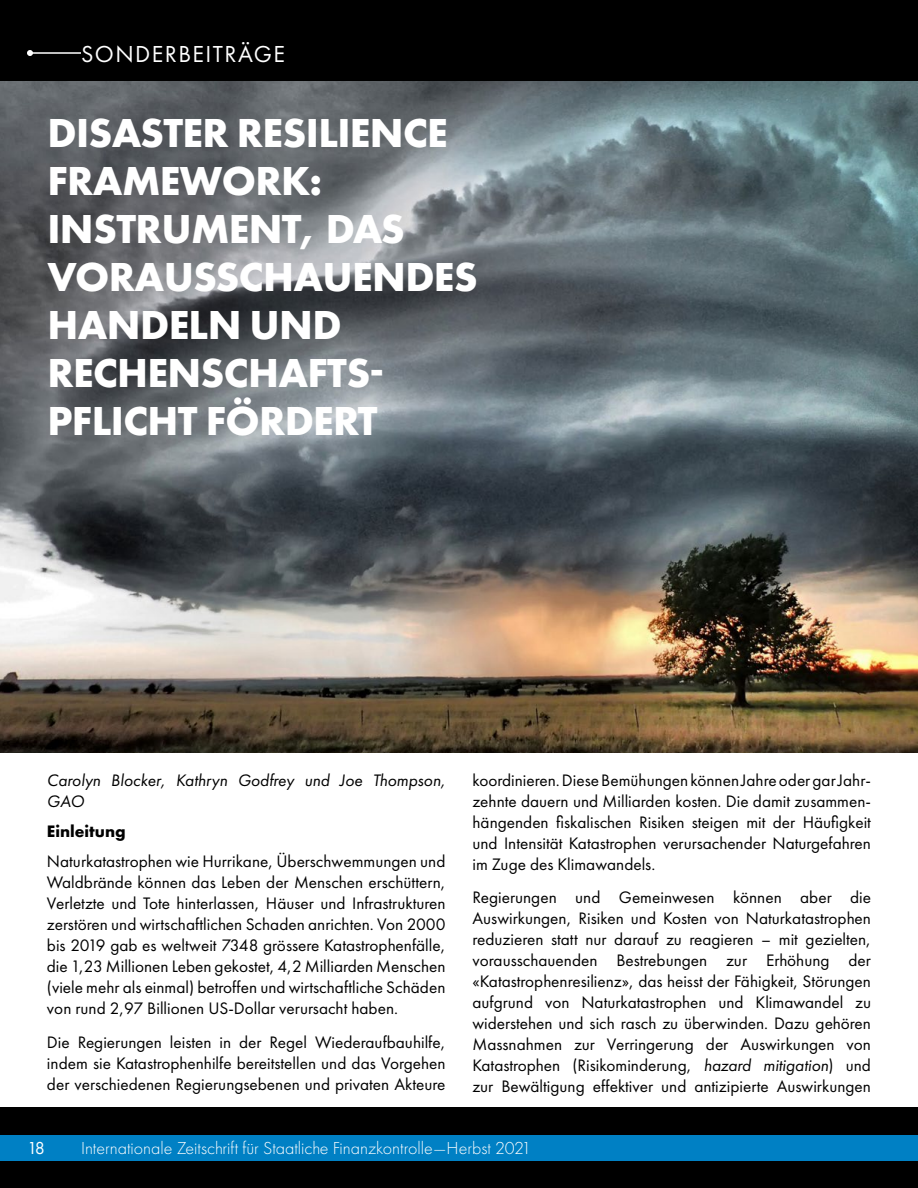
<style>
.page{position:relative;width:918px;height:1188px;background:#fff}
.page>*{position:absolute;margin:0;border:0;box-sizing:border-box;transform-origin:0 0}
.t1{font:700 42px/48px "Futura PT";letter-spacing:-.015em;color:#fff}
.Header_Kern_links_16{font:24px "Futura PT";letter-spacing:.06em;color:#fff}
.t2{font:300 18px "Futura PT";color:#fff}
.t3{font:18px "Futura PT";color:#fff}
.FT_Fließtext_WEIT_DS{font:17.25px/21px "Futura PT";color:#000;text-align:justify}
.Autorenhinweis{font:italic 17.25px/21px "Futura PT";color:#000}
.FT_Fließtext_WEIT_DS-2{font:700 17.25px "Futura PT";color:#000}
.s1{font-style:italic}
</style>
<div class="page">
<div style="left:0;top:1107px;width:918px;height:81px;background:#000"></div>
<div style="left:0;top:1135px;width:918px;height:26px;background:#0080c4"></div>
<div style="left:0;top:0;width:918px;height:81px;background:#000"></div>
<hr style="left:30px;top:52px;width:51px;height:2px;background:#fff">
<svg style="left:27px;top:50px;width:6px;height:6px"></svg>
<img style="left:0;top:81px;width:918px;height:671px">
<p class="Header_Kern_links_16" style="left:81px;top:40px;width:206px">SONDERBEITRÄGE</p>
<p class="t1" style="left:47px;top:108px;width:432px">DISASTER RESILIENCE<br>FRAMEWORK:<br>INSTRUMENT, DAS<br>VORAUSSCHAUENDES<br>HANDELN UND<br>RECHENSCHAFTS-<br>PFLICHT FÖRDERT</p>
<p class="Autorenhinweis" style="left:47px;top:769px;width:400px">Carolyn Blocker, Kathryn Godfrey und Joe Thompson,<br>GAO</p>
<p class="FT_Fließtext_WEIT_DS-2" style="left:47px;top:820px;width:80px">Einleitung</p>
<p class="FT_Fließtext_WEIT_DS" style="left:47px;top:851px;width:400px">Naturkatastrophen wie Hurrikane, Überschwemmungen und Waldbrände können das Leben der Menschen erschüttern, Verletzte und Tote hinterlassen, Häuser und Infrastrukturen zerstören und wirtschaftlichen Schaden anrichten. Von 2000 bis 2019 gab es weltweit 7348 grössere Katastrophenfälle, die 1,23 Millionen Leben gekostet, 4,2 Milliarden Menschen (viele mehr als einmal) betroffen und wirtschaftliche Schäden von rund 2,97 Billionen US-Dollar verursacht haben.</p>
<p class="FT_Fließtext_WEIT_DS" style="left:47px;top:1032px;width:400px">Die Regierungen leisten in der Regel Wiederaufbauhilfe, indem sie Katastrophenhilfe bereitstellen und das Vorgehen der verschiedenen Regierungsebenen und privaten Akteure</p>
<p class="FT_Fließtext_WEIT_DS" style="left:472px;top:769px;width:400px">koordinieren. Diese Bemühungen können Jahre oder gar Jahr&shy;zehnte dauern und Milliarden kosten. Die damit zusammen&shy;hängenden fiskalischen Risiken steigen mit der Häufigkeit und Intensität Katastrophen verursachender Naturgefahren im Zuge des Klimawandels.</p>
<p class="FT_Fließtext_WEIT_DS" style="left:472px;top:887px;width:400px">Regierungen und Gemeinwesen können aber die Auswirkungen, Risiken und Kosten von Naturkatastrophen reduzieren statt nur darauf zu reagieren – mit gezielten, vorausschauenden Bestrebungen zur Erhöhung der «Katastrophenresilienz», das heisst der Fähigkeit, Störungen aufgrund von Naturkatastrophen und Klimawandel zu widerstehen und sich rasch zu überwinden. Dazu gehören Massnahmen zur Verringerung der Auswirkungen von Katastrophen (Risikominderung, <span class="s1">hazard mitigation</span>) und zur Bewältigung effektiver und antizipierte Auswirkungen</p>
<p class="t3" style="left:27px;top:1138px;width:20px">18</p>
<p class="t2" style="left:81px;top:1138px;width:452px">Internationale Zeitschrift für Staatliche Finanzkontrolle—Herbst 2021</p>
</div>
